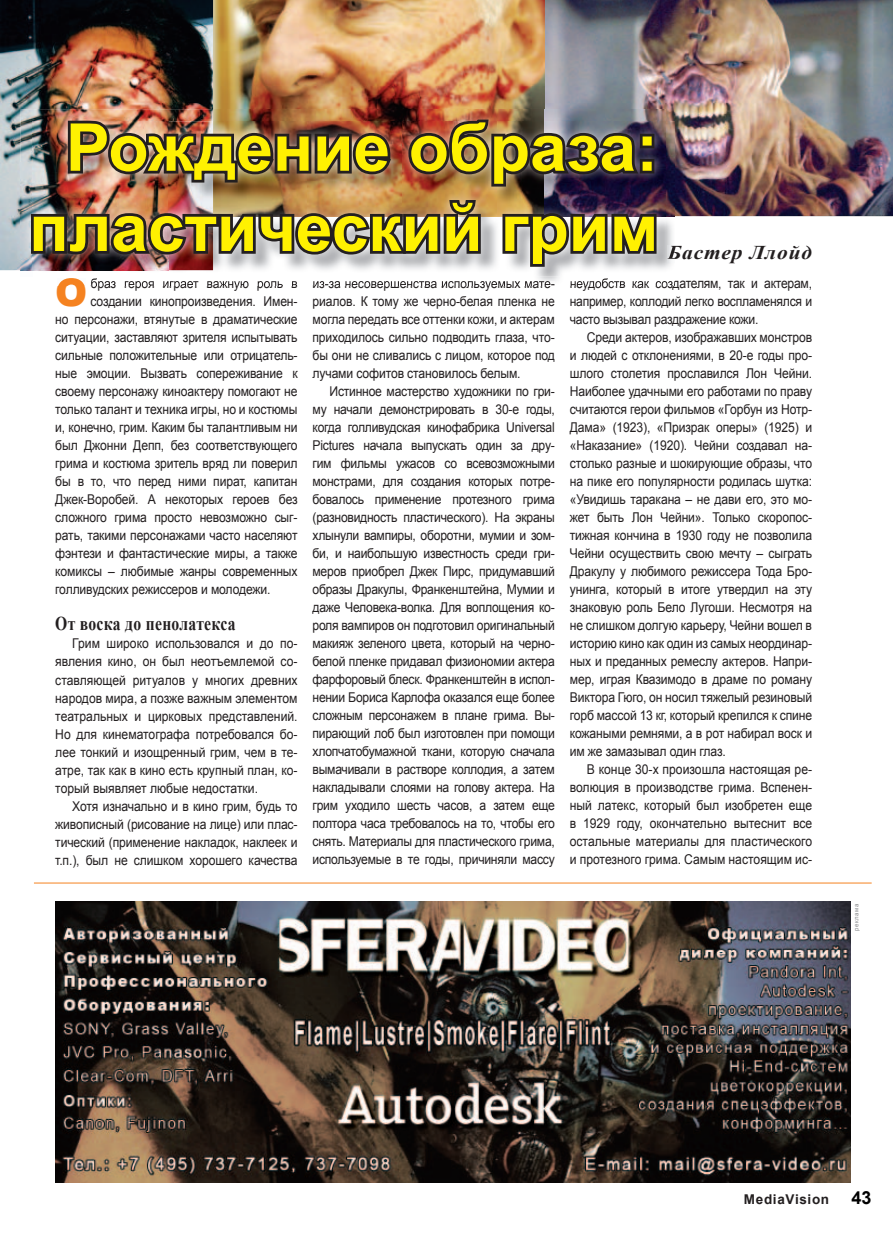
<style>
.page{position:relative;width:893px;height:1234px;background:#fff}
.page>*{position:absolute;margin:0;border:0;box-sizing:border-box;transform-origin:0 0}
.t1{font:700 66px/80.1px "Arial";color:#fff101;text-align:center}
.t2{font:900 38.7px "Arial";color:#f58220}
.t3{font:700 19.5px "Times New Roman";letter-spacing:.02em;color:#231f20;scale:.8 1}
.t4{font:italic 700 19.5px "Times New Roman";letter-spacing:.04em;color:#231f20;scale:1.1 1}
.t5{font:13.5px/18px "Arial";letter-spacing:-.01em;color:#231f20;text-align:justify;scale:.9 1}
.t6{font:700 13.5px "Arial";letter-spacing:.05em;color:#231f20}
.t7{font:6px "Arial";letter-spacing:.1em;color:#87898c}
.s1{font-size:18px;color:#000}
</style>
<div class="page">
<img style="left:55px;top:901px;width:796px;height:281px">
<hr style="left:34px;top:882px;width:838px;height:1px;background:#f58220">
<img style="left:213px;top:0;width:332px;height:121px">
<img style="left:0;top:0;width:213px;height:270px">
<img style="left:545px;top:0;width:348px;height:216px">
<img style="left:538px;top:216px;width:137px;height:69px">
<img style="left:58px;top:278px;width:27px;height:7px">
<img style="left:91px;top:278px;width:206px;height:7px">
<img style="left:313px;top:281px;width:242px;height:4px">
<img style="left:571px;top:278px;width:104px;height:7px">
<img style="left:667px;top:245px;width:8px;height:18px">
<svg style="left:21px;top:270px;width:12px;height:1px"></svg>
<img style="left:21px;top:109px;width:192px;height:54px">
<img style="left:21px;top:163px;width:12px;height:107px">
<img style="left:545px;top:109px;width:121px;height:12px">
<img style="left:33px;top:121px;width:633px;height:155px">
<img style="left:33px;top:121px;width:180px;height:149px">
<img style="left:65px;top:117px;width:330px;height:68px">
<img style="left:404px;top:117px;width:253px;height:72px">
<img style="left:28px;top:197px;width:456px;height:61px">
<img style="left:500px;top:196px;width:159px;height:73px">
<h1 class="t1" style="left:29px;top:110px;width:630px">Рождение образа: пластический грим</h1>
<h3 class="t4" style="left:668px;top:238px;width:133px">Бастер Ллойд</h3>
<h2 class="t2" style="left:55px;top:264px;width:34px">О</h2>
<p class="t5" style="left:91px;top:274px;width:232px">браз героя играет важную роль в</p>
<p class="t5" style="left:91px;top:292px;width:232px">создании кинопроизведения. Имен-</p>
<p class="t5" style="left:55px;top:310px;width:271px">но персонажи, втянутые в драматические</p>
<p class="t5" style="left:55px;top:328px;width:271px">ситуации, заставляют зрителя испытывать</p>
<p class="t5" style="left:55px;top:346px;width:271px">сильные положительные или отрицатель-</p>
<p class="t5" style="left:55px;top:364px;width:271px">ные эмоции. Вызвать сопереживание к</p>
<p class="t5" style="left:55px;top:382px;width:271px">своему персонажу киноактеру помогают не</p>
<p class="t5" style="left:55px;top:400px;width:271px">только талант и техника игры, но и костюмы</p>
<p class="t5" style="left:55px;top:418px;width:271px">и, конечно, грим. Каким бы талантливым ни</p>
<p class="t5" style="left:55px;top:436px;width:271px">был Джонни Депп, без соответствующего</p>
<p class="t5" style="left:55px;top:454px;width:271px">грима и костюма зритель вряд ли поверил</p>
<p class="t5" style="left:55px;top:472px;width:271px">бы в то, что перед ними пират, капитан</p>
<p class="t5" style="left:55px;top:490px;width:271px">Джек-Воробей. А некоторых героев без</p>
<p class="t5" style="left:55px;top:508px;width:271px">сложного грима просто невозможно сыг-</p>
<p class="t5" style="left:55px;top:526px;width:271px">рать, такими персонажами часто населяют</p>
<p class="t5" style="left:55px;top:544px;width:271px">фэнтези и фантастические миры, а также</p>
<p class="t5" style="left:55px;top:562px;width:271px">комиксы – любимые жанры современных</p>
<p class="t5" style="left:55px;top:580px;width:241px">голливудских режиссеров и молодежи.</p>
<h3 class="t3" style="left:55px;top:610px;width:227px">От воска до пенолатекса</h3>
<p class="t5" style="left:55px;top:634px;width:271px;text-indent:17px">Грим широко использовался и до по&shy;явления кино, он был неотъемлемой со&shy;ставляющей ритуалов у многих древних народов мира, а позже важным элементом театральных и цирковых представлений.<br>Но для кинематографа потребовался бо&shy;лее тонкий и изощренный грим, чем в те&shy;атре, так как в кино есть крупный план, ко&shy;торый выявляет любые недостатки.</p>
<p class="t5" style="left:55px;top:796px;width:271px;text-indent:17px">Хотя изначально и в кино грим, будь то живописный (рисование на лице) или плас&shy;тический (применение накладок, наклеек и т.п.), был не слишком хорошего качества</p>
<p class="t5" style="left:313px;top:274px;width:271px">из-за несовершенства используемых мате&shy;риалов. К тому же черно-белая пленка не могла передать все оттенки кожи, и актерам приходилось сильно подводить глаза, что&shy;бы они не сливались с лицом, которое под лучами софитов становилось белым.</p>
<p class="t5" style="left:313px;top:382px;width:271px;text-indent:17px">Истинное мастерство художники по гри&shy;му начали демонстрировать в 30-е годы, когда голливудская кинофабрика Universal Pictures начала выпускать один за дру&shy;гим фильмы ужасов со всевозможными монстрами, для создания которых потре&shy;бовалось применение протезного грима (разновидность пластического). На экраны хлынули вампиры, оборотни, мумии и зом&shy;би, и наибольшую известность среди гри&shy;меров приобрел Джек Пирс, придумавший образы Дракулы, Франкенштейна, Мумии и даже Человека-волка. Для воплощения ко&shy;роля вампиров он подготовил оригинальный макияж зеленого цвета, который на черно&shy;белой пленке придавал физиономии актера фарфоровый блеск. Франкенштейн в испол&shy;нении Бориса Карлофа оказался еще более сложным персонажем в плане грима. Вы&shy;пирающий лоб был изготовлен при помощи хлопчатобумажной ткани, которую сначала вымачивали в растворе коллодия, а затем накладывали слоями на голову актера. На грим уходило шесть часов, а затем еще полтора часа требовалось на то, чтобы его снять. Материалы для пластического грима, используемые в те годы, причиняли массу</p>
<p class="t5" style="left:570px;top:274px;width:271px">неудобств как создателям, так и актерам, например, коллодий легко воспламенялся и часто вызывал раздражение кожи.</p>
<p class="t5" style="left:570px;top:328px;width:271px;text-indent:17px">Среди актеров, изображавших монстров и людей с отклонениями, в 20-е годы про&shy;шлого столетия прославился Лон Чейни.<br>Наиболее удачными его работами по праву считаются герои фильмов «Горбун из Нотр-Дама» (1923), «Призрак оперы» (1925) и «Наказание» (1920). Чейни создавал на&shy;столько разные и шокирующие образы, что на пике его популярности родилась шутка: «Увидишь таракана – не дави его, это мо&shy;жет быть Лон Чейни». Только скоропос&shy;тижная кончина в 1930 году не позволила Чейни осуществить свою мечту – сыграть Дракулу у любимого режиссера Тода Бро&shy;унинга, который в итоге утвердил на эту знаковую роль Бело Лугоши. Несмотря на не слишком долгую карьеру, Чейни вошел в историю кино как один из самых неординар&shy;ных и преданных ремеслу актеров. Напри&shy;мер, играя Квазимодо в драме по роману Виктора Гюго, он носил тяжелый резиновый горб массой 13 кг, который крепился к спине кожаными ремнями, а в рот набирал воск и им же замазывал один глаз.</p>
<p class="t5" style="left:570px;top:760px;width:271px;text-indent:17px">В конце 30-х произошла настоящая ре&shy;волюция в производстве грима. Вспенен&shy;ный латекс, который был изобретен еще в 1929 году, окончательно вытеснит все остальные материалы для пластического и протезного грима. Самым настоящим ис-</p>
<p class="t7" style="left:852px;top:930px;width:29px;rotate:-90deg">реклама</p>
<p class="t6" style="left:744px;top:1190px;width:129px">MediaVision <span class="s1">43</span></p>
</div>
